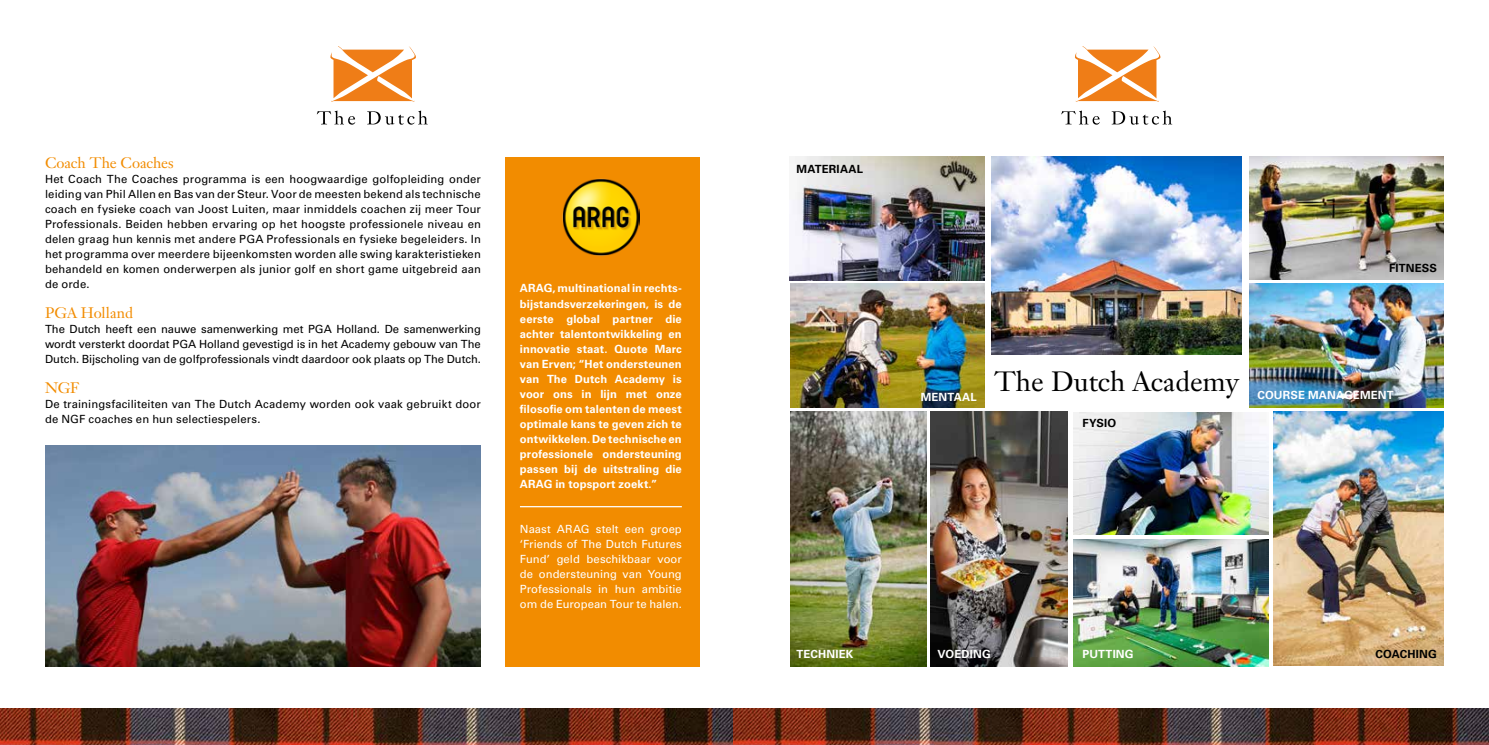
<style>
.page{position:relative;width:1489px;height:745px;background:#fff}
.page>*{position:absolute;margin:0;border:0;box-sizing:border-box;transform-origin:0 0}
.t1{font:27.5px "Janson Text";color:#000}
.t2{font:15px "Janson Text";letter-spacing:-.005em;color:#f28c00}
.t3{font:11.25px/15px "Univers";letter-spacing:.01em;color:#000;text-align:justify}
.t4{font:700 11.25px/15px "Univers";letter-spacing:.01em;color:#fff;text-align:justify}
.t5{font:11.25px/15px "Univers";color:#fff;text-align:justify}
.t6{font:700 11.25px "Univers";letter-spacing:.015em;color:#000}
</style>
<div class="page">
<div style="left:504px;top:157px;width:195px;height:509px;background:#f28c00"></div>
<img style="left:0;top:708px;width:733px;height:36px">
<svg style="left:330px;top:46px;width:86px;height:56px"></svg>
<svg style="left:317px;top:110px;width:38px;height:14px"></svg>
<svg style="left:367px;top:110px;width:60px;height:14px"></svg>
<img style="left:733px;top:708px;width:755px;height:36px">
<svg style="left:1075px;top:46px;width:85px;height:56px"></svg>
<svg style="left:1061px;top:110px;width:38px;height:14px"></svg>
<svg style="left:1111px;top:110px;width:61px;height:14px"></svg>
<img style="left:789px;top:157px;width:195px;height:123px">
<img style="left:790px;top:283px;width:194px;height:124px">
<img style="left:790px;top:411px;width:136px;height:255px">
<img style="left:1073px;top:539px;width:195px;height:127px">
<img style="left:1249px;top:156px;width:194px;height:123px">
<img style="left:1073px;top:412px;width:195px;height:122px">
<img style="left:1249px;top:283px;width:194px;height:124px">
<img style="left:1273px;top:411px;width:170px;height:254px">
<img style="left:930px;top:411px;width:137px;height:255px">
<img style="left:991px;top:157px;width:250px;height:197px">
<hr style="left:520px;top:505px;width:161px;height:2px;background:#fff">
<img style="left:562px;top:179px;width:77px;height:76px">
<img style="left:45px;top:445px;width:436px;height:221px">
<h2 class="t2" style="left:45px;top:153px;width:130px">Coach The Coaches</h2>
<p class="t3" style="left:45px;top:171px;width:437px">Het Coach The Coaches programma is een hoogwaardige golfopleiding onder leiding van Phil Allen en Bas van der Steur. Voor de meesten bekend als technische coach en fysieke coach van Joost Luiten, maar inmiddels coachen zij meer Tour Professionals. Beiden hebben ervaring op het hoogste professionele niveau en delen graag hun kennis met andere PGA Professionals en fysieke begeleiders. In het programma over meerdere bijeenkomsten worden alle swing karakteristieken behandeld en komen onderwerpen als junior golf en short game uitgebreid aan de orde.</p>
<h2 class="t2" style="left:45px;top:303px;width:90px">PGA Holland</h2>
<p class="t3" style="left:45px;top:321px;width:437px">The Dutch heeft een nauwe samenwerking met PGA Holland. De samenwerking wordt versterkt doordat PGA Holland gevestigd is in het Academy gebouw van The Dutch. Bijscholing van de golfprofessionals vindt daardoor ook plaats op The Dutch.</p>
<h2 class="t2" style="left:45px;top:378px;width:36px">NGF</h2>
<p class="t3" style="left:45px;top:396px;width:437px">De trainingsfaciliteiten van The Dutch Academy worden ook vaak gebruikt door de NGF coaches en hun selectiespelers.</p>
<p class="t4" style="left:520px;top:281px;width:163px">ARAG, multinational in rechts&shy;bijstandsverzekeringen, is de eerste global partner die achter talentontwikkeling en innovatie staat. Quote Marc van Erven; “Het ondersteunen van The Dutch Academy is voor ons in lijn met onze filosofie om talenten de meest optimale kans te geven zich te ontwikkelen. De technische en professionele ondersteuning passen bij de uitstraling die ARAG in topsport zoekt.”</p>
<p class="t5" style="left:520px;top:521px;width:163px">Naast ARAG stelt een groep ‘Friends of The Dutch Futures Fund’ geld beschikbaar voor de ondersteuning van Young Professionals in hun ambitie om de European Tour te halen.</p>
<p class="t6" style="left:796px;top:163px;width:68px">MATERIAAL</p>
<p class="t6" style="left:1388px;top:261px;width:49px">FITNESS</p>
<p class="t4" style="left:920px;top:389px;width:58px">MENTAAL</p>
<h1 class="t1" style="left:994px;top:363px;width:246px">The Dutch Academy</h1>
<p class="t6" style="left:1082px;top:416px;width:35px">FYSIO</p>
<p class="t4" style="left:1257px;top:387px;width:138px">COURSE MANAGEMENT</p>
<p class="t4" style="left:796px;top:645px;width:58px">TECHNIEK</p>
<p class="t4" style="left:937px;top:645px;width:55px">VOEDING</p>
<p class="t4" style="left:1082px;top:645px;width:53px">PUTTING</p>
<p class="t6" style="left:1375px;top:646px;width:63px">COACHING</p>
</div>
